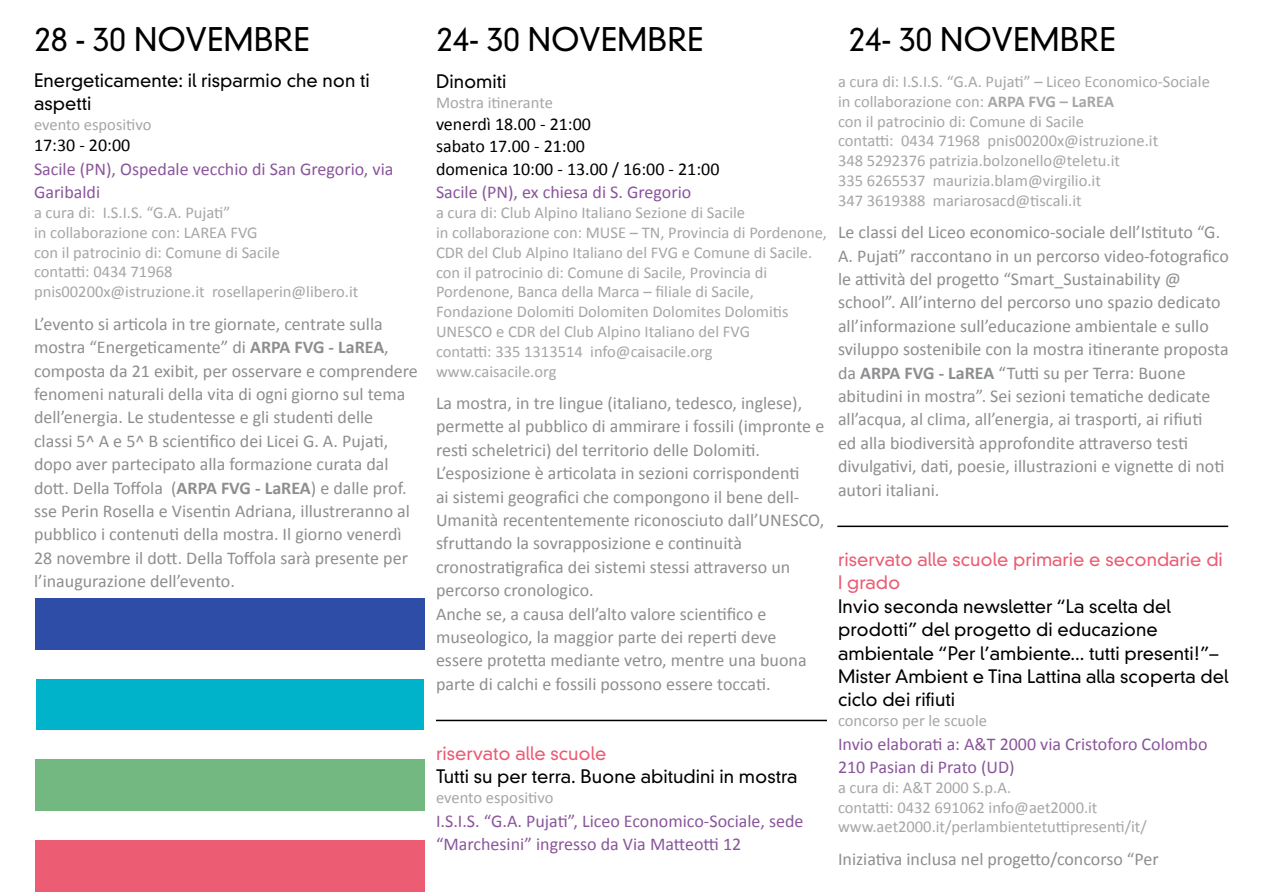
<style>
.page{position:relative;width:1263px;height:893px;background:#fff}
.page>*{position:absolute;margin:0;border:0;box-sizing:border-box;transform-origin:0 0}
.t1{font:300 31.5px "DIN Neuzeit Grotesk Std";color:#000}
.t2{font:18px/23.4px "Calibri";color:#8d8e90}
.t3{font:300 18px/23.4px "DIN Neuzeit Grotesk Std";color:#000}
.t4{font:18px/23.4px "Calibri";color:#8a559b}
.t5{font:18px/21.6px "Calibri";color:#000}
.t6{font:300 18px/23.4px "DIN Neuzeit Grotesk Std";color:#ec5c73}
.t7{font:16.5px/19.8px "Calibri";color:#a5a6a8}
.s1{font-weight:700}
</style>
<div class="page">
<div style="left:35px;top:598px;width:390px;height:52px;background:#2e4da7"></div>
<div style="left:36px;top:679px;width:388px;height:51px;background:#00b3ca"></div>
<div style="left:35px;top:759px;width:390px;height:52px;background:#73b881"></div>
<div style="left:35px;top:840px;width:390px;height:52px;background:#ec5c73"></div>
<hr style="left:436px;top:720px;width:391px;height:1px;background:#000">
<hr style="left:837px;top:526px;width:391px;height:1px;background:#000">
<h1 class="t1" style="left:35px;top:20px;width:276px">28 - 30 NOVEMBRE</h1>
<p class="t3" style="left:34px;top:69px;width:337px">Energeticamente: il risparmio che non ti aspetti</p>
<p class="t7" style="left:34px;top:115px;width:119px">evento espositivo</p>
<p class="t5" style="left:34px;top:135px;width:98px">17:30 - 20:00</p>
<p class="t4" style="left:34px;top:157px;width:361px">Sacile (PN), Ospedale vecchio di San Gregorio, via<br>Garibaldi</p>
<p class="t7" style="left:34px;top:203px;width:326px">a cura di: I.S.I.S. “G.A. Pujati”<br>in collaborazione con: LAREA FVG<br>con il patrocinio di: Comune di Sacile<br>contatti: 0434 71968<br>pnis00200x@istruzione.it rosellaperin@libero.it</p>
<p class="t2" style="left:34px;top:312px;width:385px">L’evento si articola in tre giornate, centrate sulla mostra “Energeticamente” di <span class="s1">ARPA FVG - LaREA</span>, composta da 21 exibit, per osservare e comprendere fenomeni naturali della vita di ogni giorno sul tema dell’energia. Le studentesse e gli studenti delle<br>classi 5^ A e 5^ B scientifico dei Licei G. A. Pujati, dopo aver partecipato alla formazione curata dal dott. Della Toffola (<span class="s1">ARPA FVG - LaREA</span>) e dalle prof. sse Perin Rosella e Visentin Adriana, illustreranno al pubblico i contenuti della mostra. Il giorno venerdì 28 novembre il dott. Della Toffola sarà presente per l’inaugurazione dell’evento.</p>
<h1 class="t1" style="left:437px;top:21px;width:268px">24- 30 NOVEMBRE</h1>
<h1 class="t1" style="left:849px;top:21px;width:268px">24- 30 NOVEMBRE</h1>
<p class="t7" style="left:838px;top:72px;width:373px">a cura di: I.S.I.S. “G.A. Pujati” – Liceo Economico-Sociale in collaborazione con: <span class="s1">ARPA FVG – LaREA<br></span>con il patrocinio di: Comune di Sacile<br>contatti: 0434 71968 pnis00200x@istruzione.it<br>348 5292376 patrizia.bolzonello@teletu.it<br>335 6265537 maurizia.blam@virgilio.it<br>347 3619388 mariarosacd@tiscali.it</p>
<p class="t2" style="left:838px;top:221px;width:392px">Le classi del Liceo economico-sociale dell’Istituto “G.<br>A. Pujati” raccontano in un percorso video-fotografico le attività del progetto “Smart_Sustainability @ school”. All’interno del percorso uno spazio dedicato all’informazione sull’educazione ambientale e sullo sviluppo sostenibile con la mostra itinerante proposta da <span class="s1">ARPA FVG - LaREA</span> “Tutti su per Terra: Buone abitudini in mostra”. Sei sezioni tematiche dedicate all’acqua, al clima, all’energia, ai trasporti, ai rifiuti<br>ed alla biodiversità approfondite attraverso testi divulgativi, dati, poesie, illustrazioni e vignette di noti autori italiani.</p>
<p class="t3" style="left:436px;top:70px;width:72px">Dinomiti</p>
<p class="t7" style="left:436px;top:93px;width:118px">Mostra itinerante</p>
<p class="t5" style="left:436px;top:113px;width:156px">venerdì 18.00 - 21:00 sabato 17.00 - 21:00</p>
<p class="t5" style="left:436px;top:158px;width:285px">domenica 10:00 - 13.00 / 16:00 - 21:00</p>
<p class="t4" style="left:436px;top:181px;width:257px">Sacile (PN), ex chiesa di S. Gregorio</p>
<p class="t7" style="left:436px;top:203px;width:392px">a cura di: Club Alpino Italiano Sezione di Sacile<br>in collaborazione con: MUSE – TN, Provincia di Pordenone, CDR del Club Alpino Italiano del FVG e Comune di Sacile. con il patrocinio di: Comune di Sacile, Provincia di Pordenone, Banca della Marca – filiale di Sacile, Fondazione Dolomiti Dolomiten Dolomites Dolomitis UNESCO e CDR del Club Alpino Italiano del FVG<br>contatti: 335 1313514 info@caisacile.org www.caisacile.org</p>
<p class="t2" style="left:436px;top:391px;width:390px">La mostra, in tre lingue (italiano, tedesco, inglese), permette al pubblico di ammirare i fossili (impronte e resti scheletrici) del territorio delle Dolomiti.<br>L’esposizione è articolata in sezioni corrispondenti<br>ai sistemi geografici che compongono il bene dell-Umanità recententemente riconosciuto dall’UNESCO, sfruttando la sovrapposizione e continuità cronostratigrafica dei sistemi stessi attraverso un percorso cronologico.<br>Anche se, a causa dell’alto valore scientifico e museologico, la maggior parte dei reperti deve essere protetta mediante vetro, mentre una buona parte di calchi e fossili possono essere toccati.</p>
<p class="t6" style="left:838px;top:548px;width:386px">riservato alle scuole primarie e secondarie di<br>I grado</p>
<p class="t3" style="left:838px;top:595px;width:392px">Invio seconda newsletter “La scelta del prodotti” del progetto di educazione ambientale “Per l’ambiente... tutti presenti!”– Mister Ambient e Tina Lattina alla scoperta del ciclo dei rifiuti</p>
<p class="t7" style="left:838px;top:711px;width:150px">concorso per le scuole</p>
<p class="t4" style="left:838px;top:732px;width:371px">Invio elaborati a: A&amp;T 2000 via Cristoforo Colombo<br>210 Pasian di Prato (UD)</p>
<p class="t7" style="left:838px;top:777px;width:310px">a cura di: A&amp;T 2000 S.p.A.<br>contatti: 0432 691062 info@aet2000.it www.aet2000.it/perlambientetuttipresenti/it/</p>
<p class="t2" style="left:838px;top:847px;width:322px">Iniziativa inclusa nel progetto/concorso “Per</p>
<p class="t6" style="left:436px;top:742px;width:172px">riservato alle scuole</p>
<p class="t3" style="left:436px;top:765px;width:363px">Tutti su per terra. Buone abitudini in mostra</p>
<p class="t7" style="left:436px;top:788px;width:119px">evento espositivo</p>
<p class="t4" style="left:436px;top:809px;width:369px">I.S.I.S. “G.A. Pujati”, Liceo Economico-Sociale, sede “Marchesini” ingresso da Via Matteotti 12</p>
</div>
